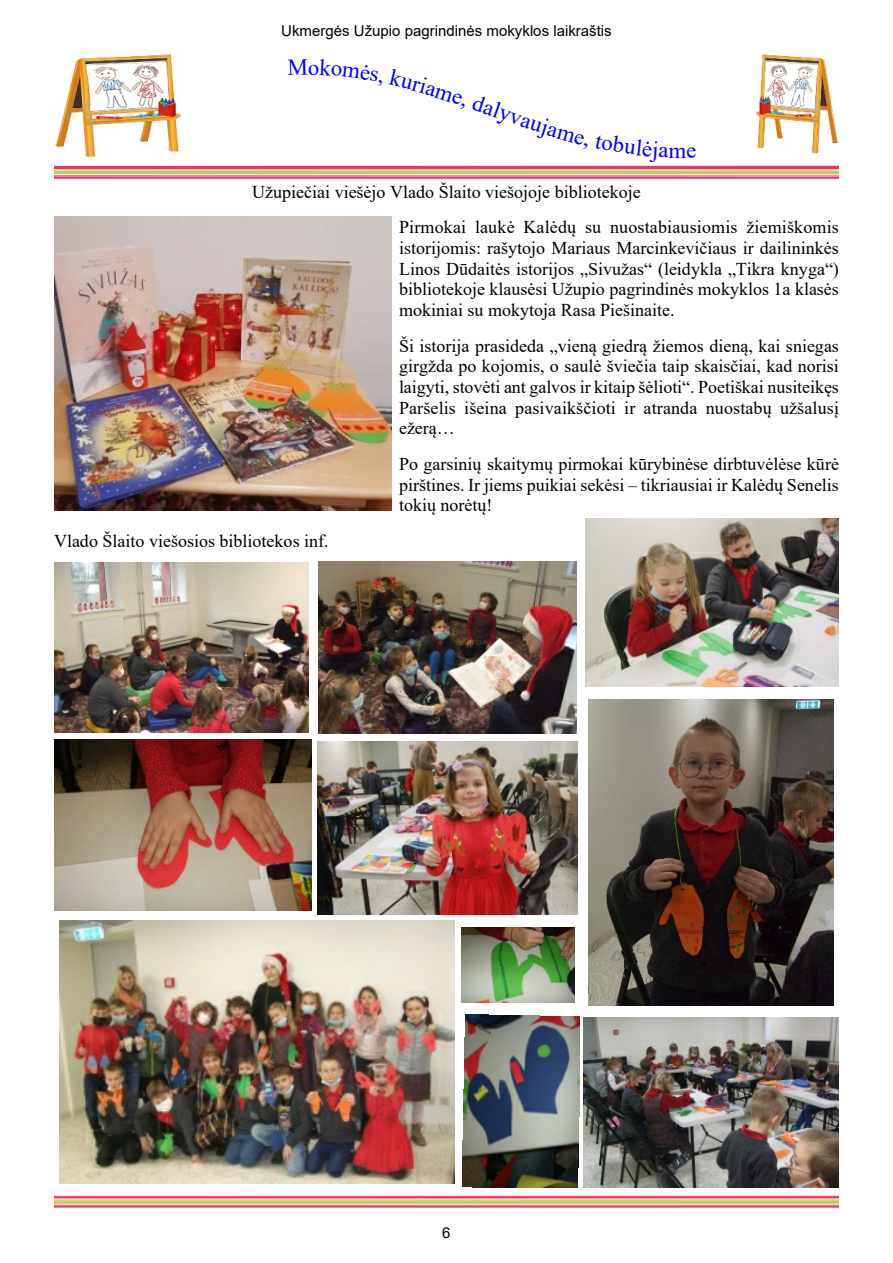
<style>
.page{position:relative;width:893px;height:1263px;background:#fff}
.page>*{position:absolute;margin:0;border:0;box-sizing:border-box;transform-origin:0 0}
.t1{font:22.95px "Times New Roman";color:#00f}
.t2{font:18px/20.7px "Times New Roman";color:#000;text-align:justify}
.t3{font:15px "Arial";color:#000}
</style>
<div class="page">
<img style="left:757px;top:54px;width:82px;height:103px">
<img style="left:54px;top:54px;width:127px;height:104px">
<img style="left:54px;top:165px;width:785px;height:14px">
<img style="left:54px;top:1195px;width:785px;height:14px">
<img style="left:54px;top:216px;width:338px;height:295px">
<img style="left:54px;top:562px;width:255px;height:170px">
<img style="left:318px;top:561px;width:258px;height:172px">
<img style="left:586px;top:518px;width:253px;height:169px">
<img style="left:588px;top:700px;width:246px;height:306px">
<img style="left:584px;top:1018px;width:255px;height:170px">
<img style="left:54px;top:739px;width:258px;height:172px">
<img style="left:318px;top:741px;width:260px;height:174px">
<img style="left:59px;top:920px;width:395px;height:263px">
<img style="left:462px;top:927px;width:113px;height:75px">
<img style="left:463px;top:1014px;width:117px;height:174px">
<p class="t3" style="left:281px;top:25px;width:332px">Ukmergės Užupio pagrindinės mokyklos laikraštis</p>
<p class="t1" style="left:456px;top:87px;width:84px;rotate:19deg">e, dalyva</p>
<p class="t1" style="left:668px;top:142px;width:19px">m</p>
<p class="t2" style="left:399px;top:175px;width:441px;line-height:35.7px;text-indent:-147px">Užupiečiai viešėjo Vlado Šlaito viešojoje bibliotekoje<br>Pirmokai laukė Kalėdų su nuostabiausiomis žiemiškomis</p>
<p class="t2" style="left:399px;top:239px;width:441px">istorijomis: rašytojo Mariaus Marcinkevičiaus ir dailininkės Linos Dūdaitės istorijos „Sivužas“ (leidykla „Tikra knyga“) bibliotekoje klausėsi Užupio pagrindinės mokyklos 1a klasės mokiniai su mokytoja Rasa Piešinaite.</p>
<p class="t2" style="left:399px;top:337px;width:441px">Ši istorija prasideda „vieną giedrą žiemos dieną, kai sniegas girgžda po kojomis, o saulė šviečia taip skaisčiai, kad norisi laigyti, stovėti ant galvos ir kitaip šėlioti“. Poetiškai nusiteikęs Paršelis išeina pasivaikščioti ir atranda nuostabų užšalusį ežerą…</p>
<p class="t2" style="left:399px;top:455px;width:441px">Po garsinių skaitymų pirmokai kūrybinėse dirbtuvėlėse kūrė pirštines. Ir jiems puikiai sekėsi – tikriausiai ir Kalėdų Senelis tokių norėtų!</p>
<p class="t2" style="left:54px;top:532px;width:276px">Vlado Šlaito viešosios bibliotekos inf.</p>
<p class="t3" style="left:442px;top:1227px;width:10px">6</p>
</div>
